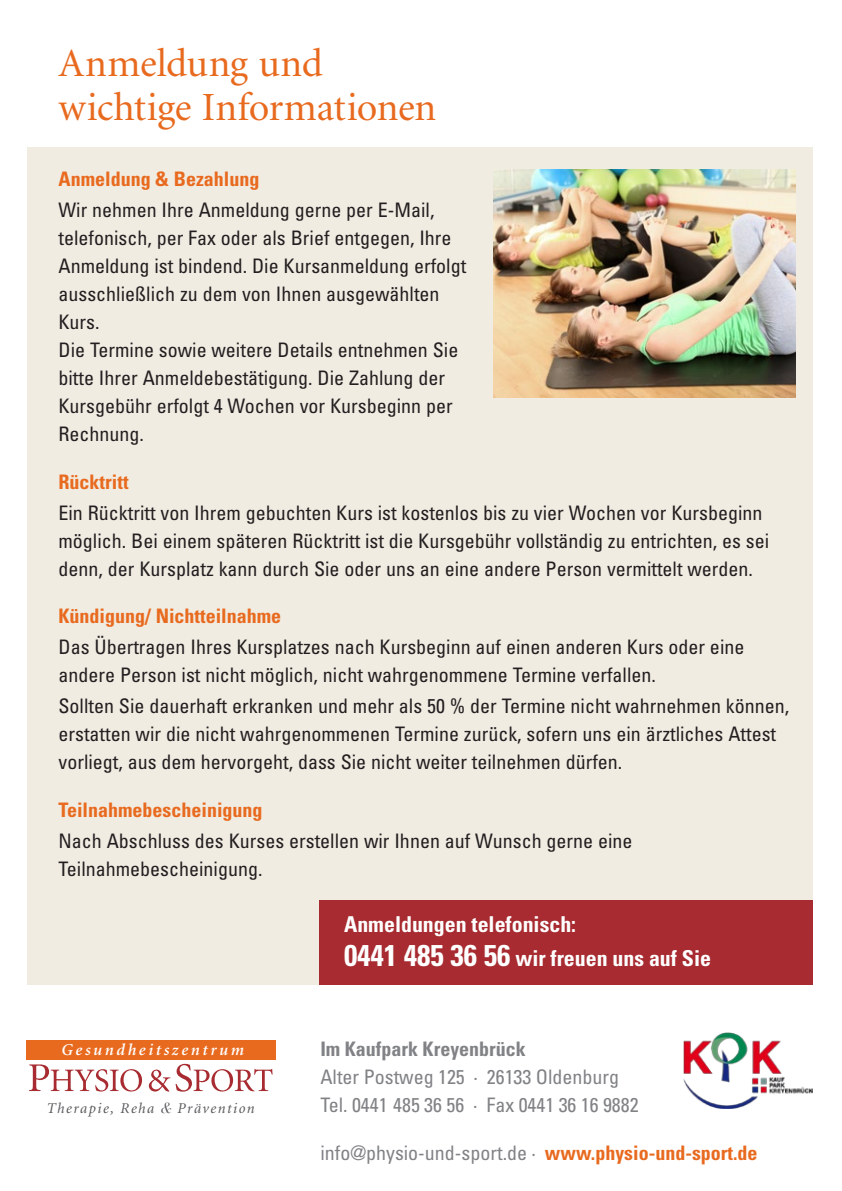
<style>
.page{position:relative;width:842px;height:1191px;background:#fff}
.page>*{position:absolute;margin:0;border:0;box-sizing:border-box;transform-origin:0 0}
.t1{font:40px/44px "Minion";letter-spacing:-.01em;color:#e86a1f}
.t2{font:700 condensed 21.8px/34px "Univers";color:#fff}
.t3{font:condensed 20px/28px "Univers";color:#231f20}
.t4{font:condensed 20px/28px "Univers";color:#808285}
.t5{font:700 condensed 20px "Univers";color:#e86a1f}
.t6{font:700 condensed 20px "Univers";color:#808285}
.t7{font:italic 600 16.6px "Minion";letter-spacing:.16em;color:#fff}
.t8{font:italic 15px "Minion";letter-spacing:.1em;color:#57585a}
.s1{font-family:"Bodoni Svty Two ITCTT"}
.s2{font-size:30px}
.s3{font-weight:700;color:#e86a1f}
</style>
<div class="page">
<div style="left:27px;top:147px;width:785px;height:838px;background:#f1ece2"></div>
<img style="left:494px;top:169px;width:302px;height:228px">
<div style="left:319px;top:900px;width:493px;height:85px;background:#a72b30"></div>
<div style="left:27px;top:1040px;width:249px;height:19px;background:#e86a1f"></div>
<svg style="left:29px;top:1064px;width:113px;height:27px"></svg>
<svg style="left:149px;top:1069px;width:21px;height:22px"></svg>
<svg style="left:176px;top:1063px;width:97px;height:28px"></svg>
<img style="left:683px;top:1032px;width:129px;height:76px">
<h1 class="t1" style="left:59px;top:42px;width:379px">Anmeldung und wichtige Informationen</h1>
<p class="t5" style="left:59px;top:167px;width:202px">Anmeldung &amp; Bezahlung</p>
<p class="t3" style="left:59px;top:195px;width:409px">Wir nehmen Ihre Anmeldung gerne per E-Mail, telefonisch, per Fax oder als Brief entgegen, Ihre Anmeldung ist bindend. Die Kursanmeldung erfolgt ausschließlich zu dem von Ihnen ausgewählten Kurs.<br>Die Termine sowie weitere Details entnehmen Sie bitte Ihrer Anmeldebestätigung. Die Zahlung der Kursgebühr erfolgt 4 Wochen vor Kursbeginn per Rechnung.</p>
<p class="t5" style="left:59px;top:469px;width:72px">Rücktritt</p>
<p class="t3" style="left:59px;top:498px;width:712px">Ein Rücktritt von Ihrem gebuchten Kurs ist kostenlos bis zu vier Wochen vor Kursbeginn möglich. Bei einem späteren Rücktritt ist die Kursgebühr vollständig zu entrichten, es sei denn, der Kursplatz kann durch Sie oder uns an eine andere Person vermittelt werden.</p>
<p class="t5" style="left:59px;top:604px;width:224px">Kündigung/ Nichtteilnahme</p>
<p class="t3" style="left:59px;top:632px;width:687px">Das Übertragen Ihres Kursplatzes nach Kursbeginn auf einen anderen Kurs oder eine andere Person ist nicht möglich, nicht wahrgenommene Termine verfallen.</p>
<p class="t3" style="left:59px;top:691px;width:732px">Sollten Sie dauerhaft erkranken und mehr als 50 % der Termine nicht wahrnehmen können, erstatten wir die nicht wahrgenommenen Termine zurück, sofern uns ein ärztliches Attest vorliegt, aus dem hervorgeht, dass Sie nicht weiter teilnehmen dürfen.</p>
<p class="t5" style="left:59px;top:797px;width:206px">Teilnahmebescheinigung</p>
<p class="t3" style="left:59px;top:826px;width:575px">Nach Abschluss des Kurses erstellen wir Ihnen auf Wunsch gerne eine<br>Teilnahmebescheinigung.</p>
<p class="t7" style="left:61px;top:1041px;width:184px">Gesundheitszentrum</p>
<p class="t8" style="left:47px;top:1100px;width:210px">Therapie, Reha <span class="s1">&amp;</span> Prävention</p>
<p class="t2" style="left:344px;top:907px;width:368px">Anmeldungen telefonisch:<br><span class="s2">0441 485 36 56</span> wir freuen uns auf Sie</p>
<p class="t6" style="left:320px;top:1036px;width:207px">Im Kaufpark Kreyenbrück</p>
<p class="t4" style="left:320px;top:1062px;width:320px">Alter Postweg 125 · 26133 Oldenburg<br>Tel. 0441 485 36 56 · Fax 0441 36 16 9882</p>
<p class="t4" style="left:320px;top:1138px;width:439px">info@physio-und-sport.de · <span class="s3">www.physio-und-sport.de</span></p>
</div>
